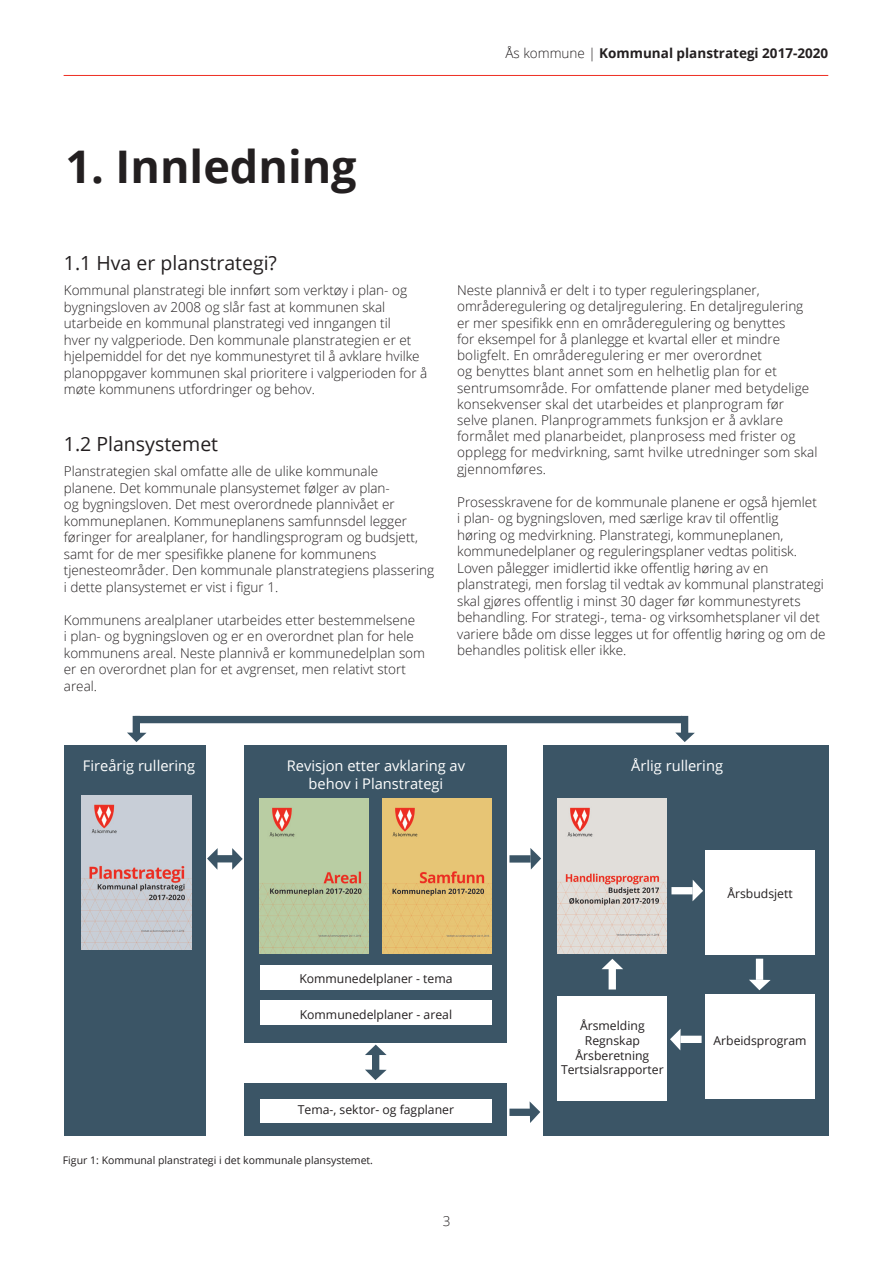
<style>
.page{position:relative;width:893px;height:1263px;background:#fff}
.page>*{position:absolute;margin:0;border:0;box-sizing:border-box;transform-origin:0 0}
.t1{font:700 45px "Open Sans";color:#231f20}
.t2{font:19.5px "Open Sans";color:#231f20}
.t3{font:14.7px/17.5px "Open Sans";color:#fff;text-align:center}
.t4{font:300 13.5px/16.5px "Open Sans";color:#231f20}
.t5{font:700 13.5px "Open Sans";color:#231f20}
.t6{font:12.15px/14.7px "Open Sans";color:#231f20;text-align:center}
.t7{font:10.5px "Open Sans";color:#231f20}
.s1{font-weight:300}
</style>
<div class="page">
<div style="left:64px;top:745px;width:142px;height:390px;background:#3b5566"></div>
<div style="left:245px;top:745px;width:262px;height:297px;background:#3b5566"></div>
<div style="left:245px;top:1082px;width:262px;height:53px;background:#3b5566"></div>
<div style="left:543px;top:745px;width:286px;height:390px;background:#3b5566"></div>
<img style="left:82px;top:795px;width:109px;height:154px">
<img style="left:383px;top:799px;width:109px;height:154px">
<img style="left:260px;top:799px;width:109px;height:154px">
<img style="left:558px;top:799px;width:109px;height:154px">
<div style="left:558px;top:996px;width:109px;height:104px;background:#fff"></div>
<div style="left:260px;top:1100px;width:232px;height:23px;background:#fff"></div>
<div style="left:705px;top:850px;width:109px;height:105px;background:#fff"></div>
<div style="left:705px;top:994px;width:109px;height:104px;background:#fff"></div>
<div style="left:260px;top:965px;width:232px;height:25px;background:#fff"></div>
<div style="left:260px;top:1000px;width:232px;height:25px;background:#fff"></div>
<div style="left:212px;top:855px;width:21px;height:7px;background:#3b5566"></div>
<svg style="left:232px;top:848px;width:11px;height:22px"></svg>
<svg style="left:207px;top:848px;width:11px;height:22px"></svg>
<div style="left:372px;top:1054px;width:7px;height:21px;background:#3b5566"></div>
<svg style="left:365px;top:1044px;width:22px;height:11px"></svg>
<svg style="left:365px;top:1069px;width:22px;height:11px"></svg>
<svg style="left:530px;top:1102px;width:10px;height:21px"></svg>
<svg style="left:530px;top:848px;width:11px;height:21px"></svg>
<div style="left:609px;top:968px;width:7px;height:21px;background:#fff"></div>
<svg style="left:602px;top:959px;width:21px;height:10px"></svg>
<svg style="left:749px;top:980px;width:22px;height:10px"></svg>
<div style="left:756px;top:959px;width:7px;height:21px;background:#fff"></div>
<div style="left:509px;top:855px;width:22px;height:7px;background:#3b5566"></div>
<div style="left:509px;top:1108px;width:22px;height:8px;background:#3b5566"></div>
<svg style="left:670px;top:1029px;width:11px;height:21px"></svg>
<div style="left:680px;top:1036px;width:22px;height:7px;background:#fff"></div>
<svg style="left:692px;top:880px;width:11px;height:21px"></svg>
<div style="left:671px;top:887px;width:22px;height:7px;background:#fff"></div>
<div style="left:135px;top:716px;width:547px;height:7px;background:#3b5566"></div>
<div style="left:133px;top:716px;width:7px;height:21px;background:#3b5566"></div>
<svg style="left:127px;top:732px;width:20px;height:10px"></svg>
<div style="left:681px;top:716px;width:7px;height:21px;background:#3b5566"></div>
<svg style="left:675px;top:732px;width:20px;height:10px"></svg>
<hr style="left:64px;top:75px;width:764px;height:1px;background:#ee2e22">
<p class="t5" style="left:505px;top:44px;width:324px"><span class="s1">Ås kommune |</span> Kommunal planstrategi 2017-2020</p>
<h1 class="t1" style="left:65px;top:135px;width:293px">1. Innledning</h1>
<h2 class="t2" style="left:64px;top:250px;width:215px">1.1 Hva er planstrategi?</h2>
<p class="t4" style="left:64px;top:282px;width:365px">Kommunal planstrategi ble innført som verktøy i plan- og bygningsloven av 2008 og slår fast at kommunen skal utarbeide en kommunal planstrategi ved inngangen til<br>hver ny valgperiode. Den kommunale planstrategien er et hjelpemiddel for det nye kommunestyret til å avklare hvilke planoppgaver kommunen skal prioritere i valgperioden for å møte kommunens utfordringer og behov.</p>
<h2 class="t2" style="left:64px;top:431px;width:156px">1.2 Plansystemet</h2>
<p class="t4" style="left:64px;top:463px;width:372px">Planstrategien skal omfatte alle de ulike kommunale<br>planene. Det kommunale plansystemet følger av plan-<br>og bygningsloven. Det mest overordnede plannivået er kommuneplanen. Kommuneplanens samfunnsdel legger føringer for arealplaner, for handlingsprogram og budsjett, samt for de mer spesifikke planene for kommunens tjenesteområder. Den kommunale planstrategiens plassering i dette plansystemet er vist i figur 1.</p>
<p class="t4" style="left:64px;top:611px;width:363px">Kommunens arealplaner utarbeides etter bestemmelsene<br>i plan- og bygningsloven og er en overordnet plan for hele kommunens areal. Neste plannivå er kommunedelplan som er en overordnet plan for et avgrenset, men relativt stort areal.</p>
<p class="t4" style="left:457px;top:281px;width:362px">Neste plannivå er delt i to typer reguleringsplaner, områderegulering og detaljregulering. En detaljregulering er mer spesifikk enn en områderegulering og benyttes<br>for eksempel for å planlegge et kvartal eller et mindre boligfelt. En områderegulering er mer overordnet<br>og benyttes blant annet som en helhetlig plan for et sentrumsområde. For omfattende planer med betydelige konsekvenser skal det utarbeides et planprogram før selve planen. Planprogrammets funksjon er å avklare formålet med planarbeidet, planprosess med frister og opplegg for medvirkning, samt hvilke utredninger som skal gjennomføres.</p>
<p class="t4" style="left:457px;top:493px;width:370px">Prosesskravene for de kommunale planene er også hjemlet<br>i plan- og bygningsloven, med særlige krav til offentlig<br>høring og medvirkning. Planstrategi, kommuneplanen, kommunedelplaner og reguleringsplaner vedtas politisk.<br>Loven pålegger imidlertid ikke offentlig høring av en planstrategi, men forslag til vedtak av kommunal planstrategi skal gjøres offentlig i minst 30 dager før kommunestyrets behandling. For strategi-, tema- og virksomhetsplaner vil det variere både om disse legges ut for offentlig høring og om de behandles politisk eller ikke.</p>
<p class="t3" style="left:83px;top:756px;width:114px">Fireårig rullering</p>
<p class="t3" style="left:287px;top:756px;width:180px">Revisjon etter avklaring av behov i Planstrategi</p>
<p class="t3" style="left:631px;top:756px;width:93px">Årlig rullering</p>
<p class="t6" style="left:299px;top:970px;width:155px">Kommunedelplaner - tema</p>
<p class="t6" style="left:300px;top:1007px;width:154px">Kommunedelplaner - areal</p>
<p class="t6" style="left:298px;top:1102px;width:158px">Tema-, sektor- og fagplaner</p>
<p class="t7" style="left:63px;top:1153px;width:312px">Figur 1: Kommunal planstrategi i det kommunale plansystemet.</p>
<p class="t4" style="left:443px;top:1212px;width:9px">3</p>
<p class="t6" style="left:561px;top:1018px;width:104px">Årsmelding<br>Regnskap<br>Årsberetning<br>Tertsialsrapporter</p>
<p class="t6" style="left:727px;top:886px;width:67px">Årsbudsjett</p>
<p class="t6" style="left:713px;top:1033px;width:95px">Arbeidsprogram</p>
</div>
